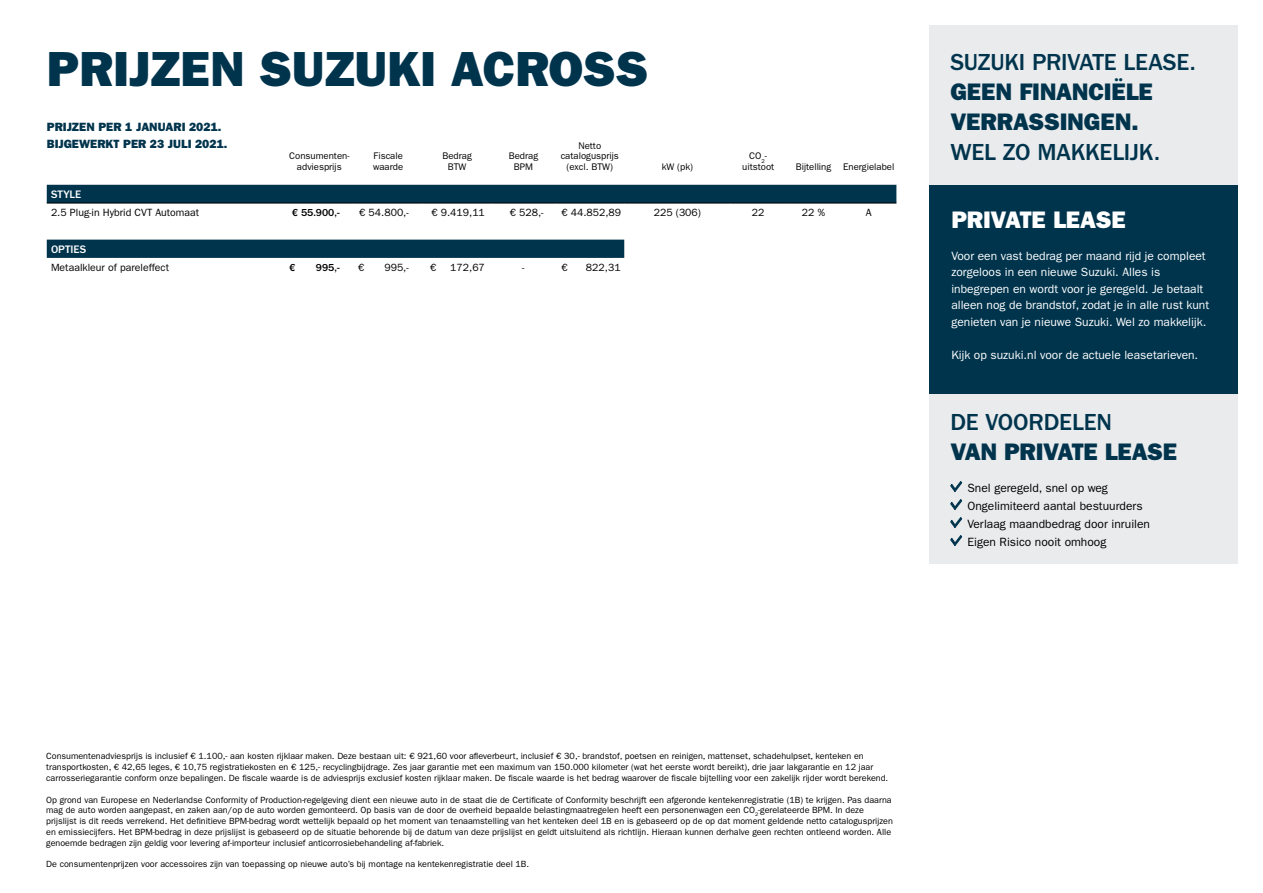
<style>
.page{position:relative;width:1263px;height:893px;background:#fff}
.page>*{position:absolute;margin:0;border:0;box-sizing:border-box;transform-origin:0 0}
.t1{font:49.5px "ITC Franklin Gothic Std Hvy";color:#00344d}
.t2{font:500 24px "ITC Franklin Gothic Std";letter-spacing:-.01em;color:#00344d}
.t3{font:24px/30px "ITC Franklin Gothic Std Hvy";letter-spacing:-.005em;color:#00344d}
.t4{font:24px "ITC Franklin Gothic Std Hvy";letter-spacing:-.01em;color:#fff}
.t5{font:12px/16.5px "ITC Franklin Gothic Std";color:#fff}
.t6{font:12px/18px "ITC Franklin Gothic Std";color:#000}
.t7{font:12px/17.2px "ITC Franklin Gothic Std Hvy";color:#00344d}
.t8{font:500 11.25px "Franklin Gothic URW";color:#fff}
.t9{font:10.5px "ITC Franklin Gothic Std";color:#000}
.t10{font:500 10.5px "Franklin Gothic URW";color:#000}
.t11{font:9.6px/10.5px "ITC Franklin Gothic Std";color:#000;text-align:center}
.t12{font:9px/10.8px "ITC Franklin Gothic Std";color:#000}
</style>
<div class="page">
<svg style="left:47px;top:184px;width:849px;height:1px"></svg>
<svg style="left:47px;top:185px;width:849px;height:73px"></svg>
<hr style="left:47px;top:203px;width:238px;height:1px;background:#000">
<hr style="left:285px;top:203px;width:69px;height:1px;background:#000">
<hr style="left:354px;top:203px;width:69px;height:1px;background:#000">
<hr style="left:423px;top:203px;width:69px;height:1px;background:#000">
<hr style="left:492px;top:203px;width:63px;height:1px;background:#000">
<hr style="left:555px;top:203px;width:69px;height:1px;background:#000">
<hr style="left:624px;top:203px;width:106px;height:1px;background:#000">
<hr style="left:730px;top:203px;width:56px;height:1px;background:#000">
<hr style="left:786px;top:203px;width:55px;height:1px;background:#000">
<hr style="left:841px;top:203px;width:55px;height:1px;background:#000">
<div style="left:929px;top:26px;width:308px;height:159px;background:#e9ebed"></div>
<div style="left:929px;top:393px;width:308px;height:170px;background:#e9ebed"></div>
<div style="left:929px;top:185px;width:308px;height:208px;background:#00344d"></div>
<svg style="left:950px;top:481px;width:12px;height:11px"></svg>
<svg style="left:950px;top:499px;width:12px;height:11px"></svg>
<svg style="left:950px;top:517px;width:12px;height:11px"></svg>
<svg style="left:950px;top:535px;width:12px;height:11px"></svg>
<h1 class="t1" style="left:47px;top:39px;width:603px">PRIJZEN SUZUKI ACROSS</h1>
<h3 class="t7" style="left:47px;top:118px;width:182px">PRIJZEN PER 1 JANUARI 2021.<br>BIJGEWERKT PER 23 JULI 2021.</h3>
<p class="t11" style="left:289px;top:151px;width:62px">Consumenten&shy;adviesprijs</p>
<p class="t11" style="left:373px;top:151px;width:31px;text-align:left">Fiscale waarde</p>
<p class="t11" style="left:442px;top:151px;width:31px">Bedrag<br>BTW</p>
<p class="t11" style="left:509px;top:151px;width:31px">Bedrag<br>BPM</p>
<p class="t11" style="left:561px;top:140px;width:60px">Netto catalogusprijs (excl. BTW)</p>
<p class="t11" style="left:662px;top:161px;width:33px">kW (pk)</p>
<p class="t11" style="left:742px;top:151px;width:34px">CO<sub>2</sub>- uitstoot</p>
<p class="t11" style="left:796px;top:161px;width:100px">Bijtelling Energielabel</p>
<p class="t8" style="left:51px;top:187px;width:32px">STYLE</p>
<p class="t9" style="left:51px;top:206px;width:150px">2.5 Plug-in Hybrid CVT Automaat</p>
<p class="t10" style="left:292px;top:206px;width:49px">€ 55.900,-</p>
<p class="t9" style="left:359px;top:206px;width:51px">€ 54.800,-</p>
<p class="t9" style="left:431px;top:206px;width:55px">€ 9.419,11</p>
<p class="t9" style="left:510px;top:206px;width:35px">€ 528,-</p>
<p class="t9" style="left:561px;top:206px;width:61px">€ 44.852,89</p>
<p class="t9" style="left:654px;top:206px;width:49px">225 (306)</p>
<p class="t9" style="left:752px;top:206px;width:14px">22</p>
<p class="t9" style="left:802px;top:206px;width:25px">22 %</p>
<p class="t9" style="left:866px;top:206px;width:7px">A</p>
<p class="t8" style="left:51px;top:242px;width:37px">OPTIES</p>
<p class="t9" style="left:51px;top:261px;width:120px">Metaalkleur of pareleffect</p>
<p class="t10" style="left:289px;top:261px;width:8px">€</p>
<p class="t10" style="left:316px;top:261px;width:25px">995,-</p>
<p class="t9" style="left:358px;top:261px;width:8px">€</p>
<p class="t9" style="left:384px;top:261px;width:26px">995,-</p>
<p class="t9" style="left:430px;top:261px;width:8px">€</p>
<p class="t9" style="left:450px;top:261px;width:36px">172,67</p>
<p class="t9" style="left:522px;top:261px;width:4px">-</p>
<p class="t9" style="left:561px;top:261px;width:8px">€</p>
<p class="t9" style="left:586px;top:261px;width:36px">822,31</p>
<h2 class="t2" style="left:950px;top:49px;width:247px">SUZUKI PRIVATE LEASE.</h2>
<h2 class="t3" style="left:950px;top:77px;width:204px">GEEN FINANCIËLE<br>VERRASSINGEN.</h2>
<h2 class="t2" style="left:950px;top:139px;width:211px">WEL ZO MAKKELIJK.</h2>
<h2 class="t4" style="left:951px;top:205px;width:176px">PRIVATE LEASE</h2>
<h3 class="t5" style="left:951px;top:248px;width:259px">Voor een vast bedrag per maand rijd je compleet zorgeloos in een nieuwe Suzuki. Alles is inbegrepen en wordt voor je geregeld. Je betaalt alleen nog de brandstof, zodat je in alle rust kunt genieten van je nieuwe Suzuki. Wel zo makkelijk.</h3>
<h3 class="t5" style="left:951px;top:347px;width:248px">Kijk op suzuki.nl voor de actuele leasetarieven.</h3>
<h2 class="t2" style="left:950px;top:408px;width:163px">DE VOORDELEN</h2>
<h2 class="t3" style="left:950px;top:436px;width:228px">VAN PRIVATE LEASE</h2>
<h3 class="t6" style="left:967px;top:479px;width:184px">Snel geregeld, snel op weg<br>Ongelimiteerd aantal bestuurders<br>Verlaag maandbedrag door inruilen<br>Eigen Risico nooit omhoog</h3>
<p class="t12" style="left:46px;top:751px;width:843px">Consumentenadviesprijs is inclusief € 1.100,- aan kosten rijklaar maken. Deze bestaan uit: € 921,60 voor afleverbeurt, inclusief € 30,- brandstof, poetsen en reinigen, mattenset, schadehulpset, kenteken en transportkosten, € 42,65 leges, € 10,75 registratiekosten en € 125,- recyclingbijdrage. Zes jaar garantie met een maximum van 150.000 kilometer (wat het eerste wordt bereikt), drie jaar lakgarantie en 12 jaar carrosseriegarantie conform onze bepalingen. De fiscale waarde is de adviesprijs exclusief kosten rijklaar maken. De fiscale waarde is het bedrag waarover de fiscale bijtelling voor een zakelijk rijder wordt berekend.</p>
<p class="t12" style="left:46px;top:794px;width:848px">Op grond van Europese en Nederlandse Conformity of Production-regelgeving dient een nieuwe auto in de staat die de Certificate of Conformity beschrijft een afgeronde kentekenregistratie (1B) te krijgen. Pas daarna mag de auto worden aangepast, en zaken aan/op de auto worden gemonteerd. Op basis van de door de overheid bepaalde belastingmaatregelen heeft een personenwagen een CO<sub>2</sub>-gerelateerde BPM. In deze prijslijst is dit reeds verrekend. Het definitieve BPM-bedrag wordt wettelijk bepaald op het moment van tenaamstelling van het kenteken deel 1B en is gebaseerd op de op dat moment geldende netto catalogusprijzen en emissiecijfers. Het BPM-bedrag in deze prijslijst is gebaseerd op de situatie behorende bij de datum van deze prijslijst en geldt uitsluitend als richtlijn. Hieraan kunnen derhalve geen rechten ontleend worden. Alle genoemde bedragen zijn geldig voor levering af-importeur inclusief anticorrosiebehandeling af-fabriek.</p>
<p class="t12" style="left:46px;top:859px;width:484px">De consumentenprijzen voor accessoires zijn van toepassing op nieuwe auto’s bij montage na kentekenregistratie deel 1B.</p>
</div>
